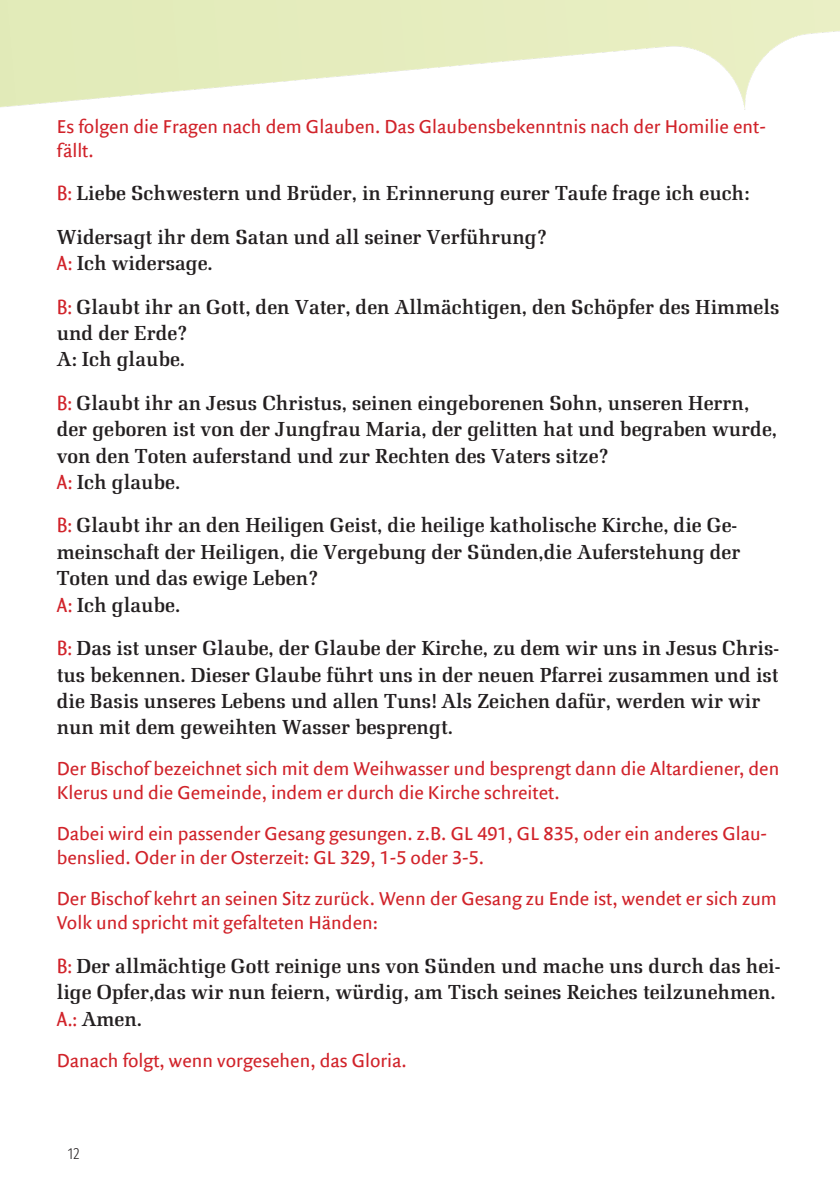
<style>
.page{position:relative;width:840px;height:1191px;background:#fff}
.page>*{position:absolute;margin:0;border:0;box-sizing:border-box;transform-origin:0 0}
.Redetext_des_Bischof{font:700 22px/26.4px "Adamas Retro";color:#231f20}
.Rubriken{font:20px/24px "FF Quadraat Sans Pro";color:#d1232a}
.Redetext_des_Bischof-2{font:20px/24px "FF Quadraat Sans Pro";color:#d1232a}
.t1{font:300 extra-condensed 16px "Fira Sans";color:#231f20}
.s1{font-family:"FF Quadraat Sans Pro";font-weight:400;font-stretch:condensed;color:#d1232a}
</style>
<div class="page">
<p class="Redetext_des_Bischof-2" style="left:57px;top:114px;width:710px">Es folgen die Fragen nach dem Glauben. Das Glaubensbekenntnis nach der Homilie ent&shy;fällt.</p>
<p class="Redetext_des_Bischof" style="left:57px;top:181px;width:693px"><span class="s1">B:</span> Liebe Schwestern und Brüder, in Erinnerung eurer Taufe frage ich euch:</p>
<p class="Redetext_des_Bischof" style="left:57px;top:224px;width:490px">Widersagt ihr dem Satan und all seiner Verführung?<br><span class="s1">A:</span> Ich widersage.</p>
<p class="Redetext_des_Bischof" style="left:57px;top:294px;width:723px"><span class="s1">B:</span> Glaubt ihr an Gott, den Vater, den Allmächtigen, den Schöpfer des Himmels und der Erde?<br>A: Ich glaube.</p>
<p class="Redetext_des_Bischof" style="left:57px;top:390px;width:721px"><span class="s1">B:</span> Glaubt ihr an Jesus Christus, seinen eingeborenen Sohn, unseren Herrn, der geboren ist von der Jungfrau Maria, der gelitten hat und begraben wurde, von den Toten auferstand und zur Rechten des Vaters sitze?<br><span class="s1">A:</span> Ich glaube.</p>
<p class="Redetext_des_Bischof" style="left:57px;top:513px;width:684px"><span class="s1">B:</span> Glaubt ihr an den Heiligen Geist, die heilige katholische Kirche, die Ge&shy;meinschaft der Heiligen, die Vergebung der Sünden,die Auferstehung der Toten und das ewige Leben?<br><span class="s1">A:</span> Ich glaube.</p>
<p class="Redetext_des_Bischof" style="left:57px;top:636px;width:723px"><span class="s1">B:</span> Das ist unser Glaube, der Glaube der Kirche, zu dem wir uns in Jesus Chris&shy;tus bekennen. Dieser Glaube führt uns in der neuen Pfarrei zusammen und ist die Basis unseres Lebens und allen Tuns! Als Zeichen dafür, werden wir wir nun mit dem geweihten Wasser besprengt.</p>
<p class="Rubriken" style="left:57px;top:756px;width:723px">Der Bischof bezeichnet sich mit dem Weihwasser und besprengt dann die Altardiener, den<br>Klerus und die Gemeinde, indem er durch die Kirche schreitet.</p>
<p class="Rubriken" style="left:57px;top:821px;width:711px">Dabei wird ein passender Gesang gesungen. z.B. GL 491, GL 835, oder ein anderes Glau&shy;benslied. Oder in der Osterzeit: GL 329, 1-5 oder 3-5.</p>
<p class="Rubriken" style="left:57px;top:886px;width:721px">Der Bischof kehrt an seinen Sitz zurück. Wenn der Gesang zu Ende ist, wendet er sich zum<br>Volk und spricht mit gefalteten Händen:</p>
<p class="Redetext_des_Bischof" style="left:57px;top:953px;width:724px"><span class="s1">B:</span> Der allmächtige Gott reinige uns von Sünden und mache uns durch das hei&shy;lige Opfer,das wir nun feiern, würdig, am Tisch seines Reiches teilzunehmen.<br><span class="s1">A.:</span> Amen.</p>
<p class="Rubriken" style="left:57px;top:1047px;width:351px">Danach folgt, wenn vorgesehen, das Gloria.</p>
<p class="t1" style="left:68px;top:1141px;width:13px">12</p>
</div>
